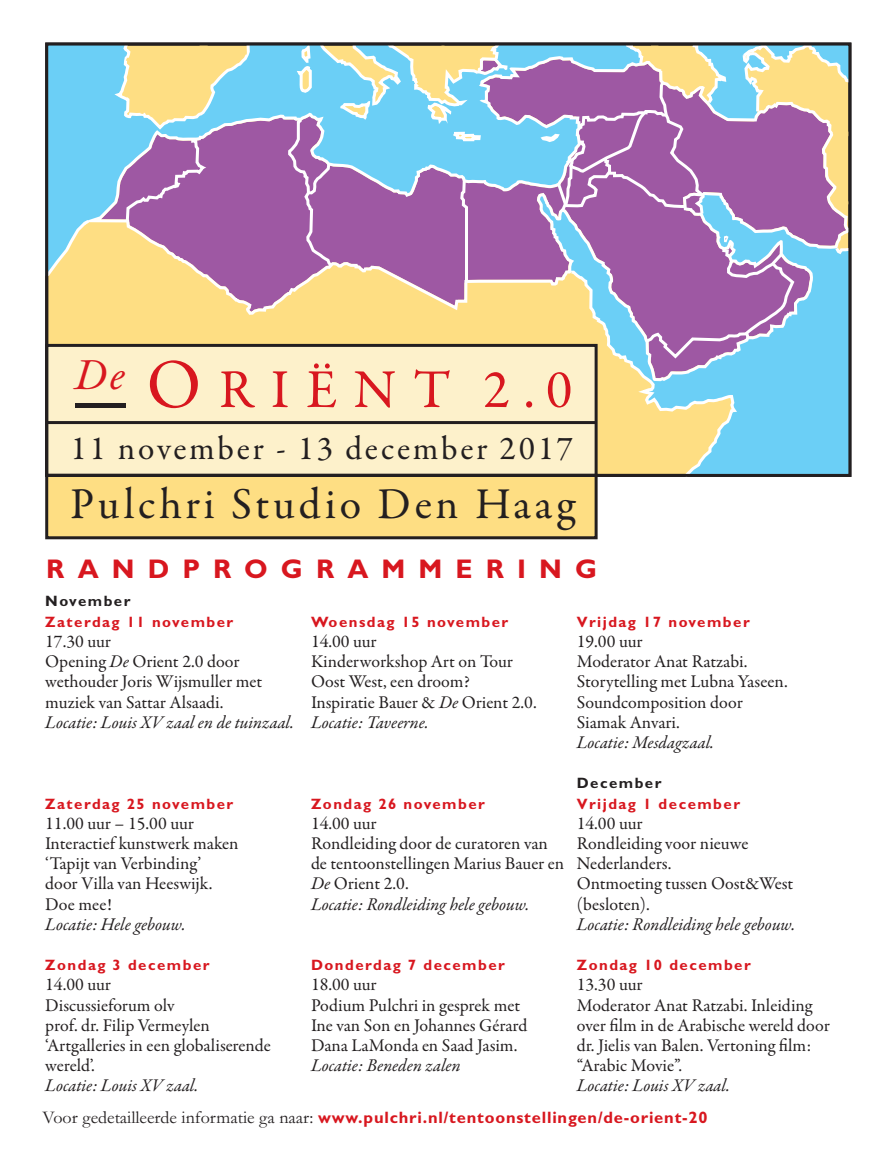
<style>
.page{position:relative;width:893px;height:1149px;background:#fff}
.page>*{position:absolute;margin:0;border:0;box-sizing:border-box;transform-origin:0 0}
.t1{font:54.9px "Garamond Premr Pro";letter-spacing:.31em;color:#d8171f}
.t2{font:44.25px "Garamond Premr Pro";letter-spacing:.085em;color:#231f20}
.t3{font:33.6px "Garamond Premr Pro";letter-spacing:.08em;color:#231f20}
.t4{font:700 27px "Gill Sans";letter-spacing:.485em;color:#d8171f}
.t5{font:18px/20.2px "Garamond Premr Pro";letter-spacing:-.005em;color:#231f20}
.t6{font:italic 18px "Garamond Premr Pro";color:#231f20}
.t7{font:700 16.5px "Gill Sans";letter-spacing:.05em;color:#d8171f}
.t8{font:700 15px "Gill Sans";letter-spacing:.1em;color:#d8171f}
.t9{font:700 15px "Gill Sans";letter-spacing:.1em;color:#231f20}
.s1{font-size:70.35px}
.s2{font-style:italic}
.s3{font-family:"Garamond";font-weight:400;font-size:18px;color:#231f20}
</style>
<div class="page">
<div style="left:797px;top:256px;width:50px;height:217px;background:#6bcff6"></div>
<div style="left:49px;top:47px;width:491px;height:229px;background:#6bcff6"></div>
<div style="left:48px;top:347px;width:547px;height:127px;background:#fdf1cb"></div>
<div style="left:48px;top:476px;width:547px;height:60px;background:#fede83"></div>
<div style="left:45px;top:473px;width:553px;height:66px;border:3px solid #231f20"></div>
<svg style="left:101px;top:59px;width:745px;height:319px"></svg>
<svg style="left:196px;top:56px;width:651px;height:193px;background:#9682be"></svg>
<svg style="left:111px;top:42px;width:140px;height:182px;background:#b0a2b2"></svg>
<svg style="left:287px;top:42px;width:220px;height:242px;background:#9c9fc4"></svg>
<svg style="left:832px;top:244px;width:20px;height:12px"></svg>
<hr style="left:75px;top:403px;width:50px;height:4px;background:#231f20">
<hr style="left:46px;top:421px;width:550px;height:3px;background:#231f20">
<svg style="left:540px;top:42px;width:312px;height:175px;background:#ad8eb1"></svg>
<svg style="left:45px;top:217px;width:47px;height:62px;background:#b8ceb0"></svg>
<svg style="left:568px;top:235px;width:229px;height:245px;background:#acaebc"></svg>
<h1 class="t1" style="left:75px;top:367px;width:499px"><sup>De</sup> <span class="s1">O</span>RIËNT 2.0</h1>
<h3 class="t3" style="left:70px;top:434px;width:504px">11 november - 13 december 2017</h3>
<h2 class="t2" style="left:70px;top:486px;width:506px">Pulchri Studio Den Haag</h2>
<h3 class="t4" style="left:46px;top:552px;width:552px">RANDPROGRAMMERING</h3>
<p class="t9" style="left:45px;top:592px;width:87px">November</p>
<p class="t8" style="left:45px;top:612px;width:190px">Zaterdag 11 november</p>
<p class="t5" style="left:45px;top:632px;width:219px">17.30 uur<br>Opening <span class="s2">De</span> Orient 2.0 door wethouder Joris Wijsmuller met muziek van Sattar Alsaadi.</p>
<p class="t6" style="left:45px;top:714px;width:250px">Locatie: Louis XV zaal en de tuinzaal.</p>
<p class="t8" style="left:45px;top:794px;width:190px">Zaterdag 25 november</p>
<p class="t5" style="left:45px;top:814px;width:195px">11.00 uur – 15.00 uur<br>Interactief kunstwerk maken ‘Tapijt van Verbinding’<br>door Villa van Heeswijk.<br>Doe mee!</p>
<p class="t6" style="left:45px;top:916px;width:142px">Locatie: Hele gebouw.</p>
<p class="t8" style="left:45px;top:955px;width:166px">Zondag 3 december</p>
<p class="t5" style="left:45px;top:975px;width:227px">14.00 uur<br>Discussieforum olv<br>prof. dr. Filip Vermeylen ‘Artgalleries in een globaliserende wereld’.</p>
<p class="t6" style="left:45px;top:1078px;width:155px">Locatie: Louis XV zaal.</p>
<p class="t8" style="left:311px;top:612px;width:199px">Woensdag 15 november</p>
<p class="t5" style="left:311px;top:632px;width:227px">14.00 uur<br>Kinderworkshop Art on Tour<br>Oost West, een droom?<br>Inspiratie Bauer &amp; <span class="s2">De</span> Orient 2.0.<br><span class="s2">Locatie: Taveerne.</span></p>
<p class="t8" style="left:311px;top:794px;width:175px">Zondag 26 november</p>
<p class="t5" style="left:311px;top:814px;width:255px">14.00 uur<br>Rondleiding door de curatoren van de tentoonstellingen Marius Bauer en<br><span class="s2">De</span> Orient 2.0.<br><span class="s2">Locatie: Rondleiding hele gebouw.</span></p>
<p class="t8" style="left:311px;top:955px;width:195px">Donderdag 7 december</p>
<p class="t5" style="left:311px;top:975px;width:218px">18.00 uur<br>Podium Pulchri in gesprek met<br>Ine van Son en Johannes Gérard<br>Dana LaMonda en Saad Jasim.</p>
<p class="t6" style="left:311px;top:1058px;width:151px">Locatie: Beneden zalen</p>
<p class="t8" style="left:577px;top:612px;width:174px">Vrijdag 17 november</p>
<p class="t5" style="left:577px;top:632px;width:212px">19.00 uur<br>Moderator Anat Ratzabi.<br>Storytelling met Lubna Yaseen.<br>Soundcomposition door<br>Siamak Anvari.</p>
<p class="t6" style="left:577px;top:735px;width:139px">Locatie: Mesdagzaal.</p>
<p class="t9" style="left:577px;top:774px;width:86px">December</p>
<p class="t8" style="left:577px;top:794px;width:165px">Vrijdag 1 december</p>
<p class="t5" style="left:577px;top:814px;width:218px">14.00 uur<br>Rondleiding voor nieuwe<br>Nederlanders.<br>Ontmoeting tussen Oost&amp;West (besloten).</p>
<p class="t6" style="left:577px;top:916px;width:220px">Locatie: Rondleiding hele gebouw.</p>
<p class="t8" style="left:577px;top:955px;width:176px">Zondag 10 december</p>
<p class="t5" style="left:577px;top:975px;width:255px">13.30 uur<br>Moderator Anat Ratzabi. Inleiding over film in de Arabische wereld door dr. Jielis van Balen. Vertoning film: “Arabic Movie”.</p>
<p class="t6" style="left:577px;top:1078px;width:155px">Locatie: Louis XV zaal.</p>
<p class="t7" style="left:43px;top:1107px;width:666px"><span class="s3">Voor gedetailleerde informatie ga naar:</span> www.pulchri.nl/tentoonstellingen/de-orient-20</p>
</div>
